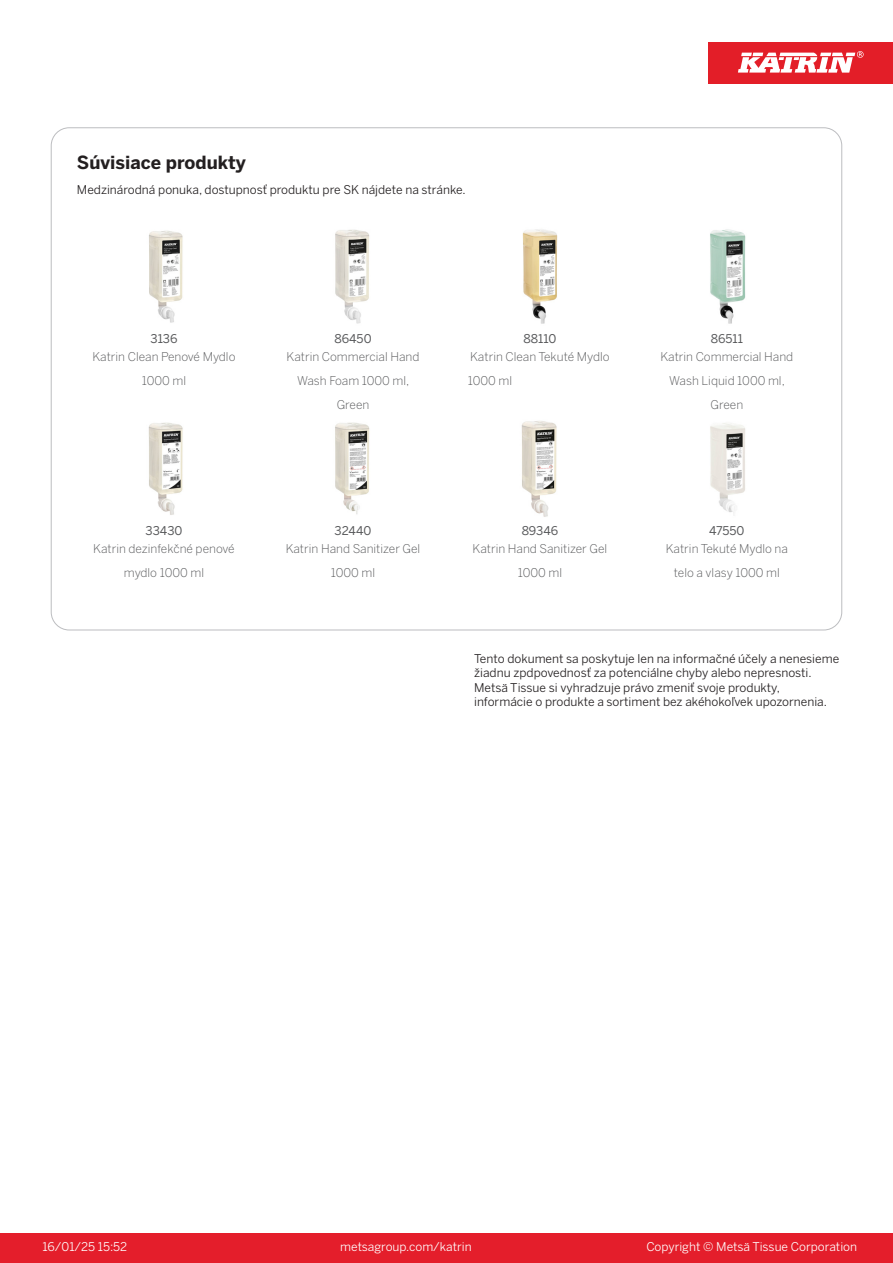
<style>
.page{position:relative;width:893px;height:1263px;background:#fff}
.page>*{position:absolute;margin:0;border:0;box-sizing:border-box;transform-origin:0 0}
.T_TableHeader{font:700 18px "Benton Sans";color:#231f20}
.T_RelatedName{font:300 12px/24px "Benton Sans";color:#57585a;text-align:center}
.Disclaimer{font:12px/14.4px "Benton Sans";color:#231f20}
.t1{font:12px "Benton Sans";color:#fff}
.T_TableBody{font:12px "Benton Sans";color:#231f20}
.T_RelatedCode{font:12px "Benton Sans";color:#57585a}
</style>
<div class="page">
<div style="left:0;top:1233px;width:893px;height:30px;background:#e41e2b"></div>
<div style="left:708px;top:43px;width:185px;height:41px;background:#e31e28"></div>
<svg style="left:738px;top:51px;width:126px;height:22px"></svg>
<img style="left:149px;top:230px;width:34px;height:93px">
<img style="left:335px;top:229px;width:35px;height:95px">
<img style="left:522px;top:229px;width:36px;height:95px">
<img style="left:710px;top:229px;width:36px;height:95px">
<img style="left:148px;top:422px;width:35px;height:93px">
<img style="left:335px;top:422px;width:35px;height:92px">
<img style="left:521px;top:421px;width:36px;height:96px">
<img style="left:710px;top:423px;width:35px;height:91px">
<p class="T_TableHeader" style="left:77px;top:151px;width:171px">Súvisiace produkty</p>
<p class="T_TableBody" style="left:77px;top:183px;width:390px">Medzinárodná ponuka, dostupnosť produktu pre SK nájdete na stránke.</p>
<p class="T_RelatedCode" style="left:151px;top:331px;width:28px">3136</p>
<p class="T_RelatedCode" style="left:334px;top:331px;width:39px">86450</p>
<p class="T_RelatedCode" style="left:523px;top:331px;width:35px">88110</p>
<p class="T_RelatedCode" style="left:711px;top:331px;width:34px">86511</p>
<p class="T_RelatedName" style="left:92px;top:345px;width:145px">Katrin Clean Penové Mydlo<br>1000 ml</p>
<p class="T_RelatedName" style="left:287px;top:345px;width:134px">Katrin Commercial Hand<br>Wash Foam 1000 ml,<br>Green</p>
<p class="T_RelatedName" style="left:468px;top:345px;width:143px;text-align:left">Katrin Clean Tekuté Mydlo<br>1000 ml</p>
<p class="T_RelatedName" style="left:660px;top:345px;width:134px">Katrin Commercial Hand<br>Wash Liquid 1000 ml,<br>Green</p>
<p class="T_RelatedCode" style="left:146px;top:524px;width:38px">33430</p>
<p class="T_RelatedCode" style="left:335px;top:524px;width:38px">32440</p>
<p class="T_RelatedCode" style="left:522px;top:524px;width:38px">89346</p>
<p class="T_RelatedCode" style="left:709px;top:524px;width:37px">47550</p>
<p class="T_RelatedName" style="left:93px;top:537px;width:143px">Katrin dezinfekčné penové mydlo 1000 ml</p>
<p class="T_RelatedName" style="left:286px;top:537px;width:136px">Katrin Hand Sanitizer Gel<br>1000 ml</p>
<p class="T_RelatedName" style="left:473px;top:537px;width:136px">Katrin Hand Sanitizer Gel<br>1000 ml</p>
<p class="T_RelatedName" style="left:666px;top:537px;width:124px">Katrin Tekuté Mydlo na telo a vlasy 1000 ml</p>
<p class="Disclaimer" style="left:474px;top:651px;width:367px">Tento dokument sa poskytuje len na informačné účely a nenesieme žiadnu zpdpovednosť za potenciálne chyby alebo nepresnosti.<br>Metsä Tissue si vyhradzuje právo zmeniť svoje produkty, informácie o produkte a sortiment bez akéhokoľvek upozornenia.</p>
<p class="t1" style="left:43px;top:1239px;width:86px">16/01/25 15:52</p>
<p class="t1" style="left:340px;top:1239px;width:133px">metsagroup.com/katrin</p>
<p class="t1" style="left:646px;top:1239px;width:212px">Copyright © Metsä Tissue Corporation</p>
</div>
